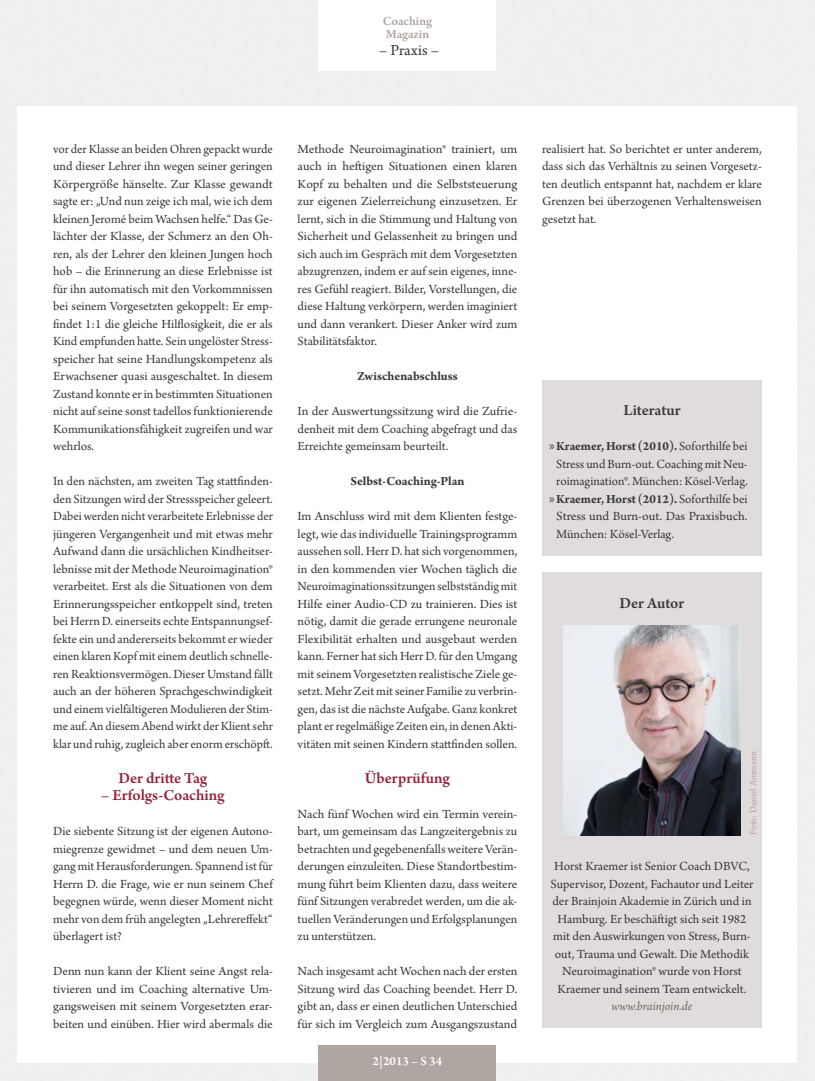
<style>
.page{position:relative;width:815px;height:1081px;background:#fff}
.page>*{position:absolute;margin:0;border:0;box-sizing:border-box;transform-origin:0 0}
.t1{font:600 16.25px "Arno Pro";color:#942341}
.t2{font:600 16.25px "Arno Pro";letter-spacing:-.005em;color:#3a3a39}
.t3{font:16.25px "Arno Pro";letter-spacing:.01em;color:#3a3a39}
.t4{font:13.12px/17.5px "Arno Pro";color:#3a3a39;text-align:justify}
.t5{font:700 13.12px "Arno Pro";letter-spacing:-.005em;color:#3a3a39}
.t6{font:italic 13.12px "Arno Pro";letter-spacing:-.005em;color:#766a66}
.t7{font:600 13.12px/13.1px "Arno Pro";letter-spacing:-.005em;color:#afa6a2}
.t8{font:600 13.12px "Arno Pro";color:#fff}
.t9{font:10px "Arno Pro";letter-spacing:-.005em;color:#afa6a2}
.s1{font-family:"Myriad Pro";font-weight:400}
.s2{font-weight:400}
</style>
<div class="page">
<div style="left:542px;top:573px;width:220px;height:455px;background:#e1dcdc"></div>
<img style="left:563px;top:625px;width:178px;height:210px">
<div style="left:542px;top:380px;width:220px;height:175px;background:#e1dcdc"></div>
<div style="left:319px;top:1045px;width:177px;height:36px;background:#afa6a2"></div>
<p class="t7" style="left:383px;top:15px;width:51px">Coaching<br>Magazin</p>
<p class="t3" style="left:379px;top:41px;width:61px">– Praxis –</p>
<p class="t4" style="left:53px;top:141px;width:221px">vor der Klasse an beiden Ohren gepackt wurde und dieser Lehrer ihn wegen seiner geringen Körpergröße hänselte. Zur Klasse gewandt sagte er: „Und nun zeige ich mal, wie ich dem kleinen Jeromé beim Wachsen helfe.“ Das Ge&shy;lächter der Klasse, der Schmerz an den Oh&shy;ren, als der Lehrer den kleinen Jungen hoch hob – die Erinnerung an diese Erlebnisse ist für ihn automatisch mit den Vorkommnissen bei seinem Vorgesetzten gekoppelt: Er emp&shy;findet 1:1 die gleiche Hilflosigkeit, die er als Kind empfunden hatte. Sein ungelöster Stress&shy;speicher hat seine Handlungskompetenz als Erwachsener quasi ausgeschaltet. In diesem Zustand konnte er in bestimmten Situationen nicht auf seine sonst tadellos funktionierende Kommunikationsfähigkeit zugreifen und war wehrlos.</p>
<p class="t4" style="left:53px;top:473px;width:221px">In den nächsten, am zweiten Tag stattfinden&shy;den Sitzungen wird der Stressspeicher geleert.<br>Dabei werden nicht verarbeitete Erlebnisse der jüngeren Vergangenheit und mit etwas mehr Aufwand dann die ursächlichen Kindheitser&shy;lebnisse mit der Methode Neuroimagination® verarbeitet. Erst als die Situationen von dem Erinnerungsspeicher entkoppelt sind, treten bei Herrn D. einerseits echte Entspannungsef&shy;fekte ein und andererseits bekommt er wieder einen klaren Kopf mit einem deutlich schnelle&shy;ren Reaktionsvermögen. Dieser Umstand fällt auch an der höheren Sprachgeschwindigkeit und einem vielfältigeren Modulieren der Stim&shy;me auf. An diesem Abend wirkt der Klient sehr klar und ruhig, zugleich aber enorm erschöpft.</p>
<p class="t1" style="left:119px;top:768px;width:90px">Der dritte Tag</p>
<p class="t1" style="left:101px;top:786px;width:125px">– Erfolgs-Coaching</p>
<p class="t4" style="left:53px;top:823px;width:221px">Die siebente Sitzung ist der eigenen Autono&shy;miegrenze gewidmet – und dem neuen Um&shy;gang mit Herausforderungen. Spannend ist für Herrn D. die Frage, wie er nun seinem Chef begegnen würde, wenn dieser Moment nicht mehr von dem früh angelegten „Lehrereffekt“ überlagert ist?</p>
<p class="t4" style="left:53px;top:963px;width:221px">Denn nun kann der Klient seine Angst rela&shy;tivieren und im Coaching alternative Um&shy;gangsweisen mit seinem Vorgesetzten erar&shy;beiten und einüben. Hier wird abermals die</p>
<p class="t4" style="left:298px;top:141px;width:221px">Methode Neuroimagination® trainiert, um auch in heftigen Situationen einen klaren Kopf zu behalten und die Selbststeuerung zur eigenen Zielerreichung einzusetzen. Er lernt, sich in die Stimmung und Haltung von Sicherheit und Gelassenheit zu bringen und sich auch im Gespräch mit dem Vorgesetzten abzugrenzen, indem er auf sein eigenes, inne&shy;res Gefühl reagiert. Bilder, Vorstellungen, die diese Haltung verkörpern, werden imaginiert und dann verankert. Dieser Anker wird zum Stabilitätsfaktor.</p>
<p class="t5" style="left:357px;top:369px;width:102px">Zwischenabschluss</p>
<p class="t4" style="left:298px;top:403px;width:221px">In der Auswertungssitzung wird die Zufrie&shy;denheit mit dem Coaching abgefragt und das Erreichte gemeinsam beurteilt.</p>
<p class="t5" style="left:350px;top:474px;width:116px">Selbst-Coaching-Plan</p>
<p class="t4" style="left:298px;top:508px;width:221px">Im Anschluss wird mit dem Klienten festge&shy;legt, wie das individuelle Trainingsprogramm aussehen soll. Herr D. hat sich vorgenommen, in den kommenden vier Wochen täglich die Neuroimaginationssitzungen selbstständig mit Hilfe einer Audio-CD zu trainieren. Dies ist nötig, damit die gerade errungene neuronale Flexibilität erhalten und ausgebaut werden kann. Ferner hat sich Herr D. für den Umgang mit seinem Vorgesetzten realistische Ziele ge&shy;setzt. Mehr Zeit mit seiner Familie zu verbrin&shy;gen, das ist die nächste Aufgabe. Ganz konkret plant er regelmäßige Zeiten ein, in denen Akti&shy;vitäten mit seinen Kindern stattfinden sollen.</p>
<p class="t1" style="left:365px;top:768px;width:87px">Überprüfung</p>
<p class="t4" style="left:298px;top:806px;width:221px">Nach fünf Wochen wird ein Termin verein&shy;bart, um gemeinsam das Langzeitergebnis zu betrachten und gegebenenfalls weitere Verän&shy;derungen einzuleiten. Diese Standortbestim&shy;mung führt beim Klienten dazu, dass weitere fünf Sitzungen verabredet werden, um die ak&shy;tuellen Veränderungen und Erfolgsplanungen zu unterstützen.</p>
<p class="t4" style="left:298px;top:963px;width:221px">Nach insgesamt acht Wochen nach der ersten Sitzung wird das Coaching beendet. Herr D. gibt an, dass er einen deutlichen Unterschied für sich im Vergleich zum Ausgangszustand</p>
<p class="t8" style="left:373px;top:1053px;width:71px">2|2013 – S 34</p>
<p class="t4" style="left:542px;top:141px;width:221px">realisiert hat. So berichtet er unter anderem, dass sich das Verhältnis zu seinen Vorgesetz&shy;ten deutlich entspannt hat, nachdem er klare Grenzen bei überzogenen Verhaltensweisen gesetzt hat.</p>
<p class="t2" style="left:623px;top:401px;width:59px">Literatur</p>
<p class="t5" style="left:549px;top:439px;width:200px"><span class="s1">»</span>Kraemer, Horst (2010). <span class="s2">Soforthilfe bei</span></p>
<p class="t4" style="left:556px;top:456px;width:193px">Stress und Burn-out. Coaching mit Neu-</p>
<p class="t4" style="left:556px;top:473px;width:193px">roimagination®. München: Kösel-Verlag.</p>
<p class="t5" style="left:549px;top:491px;width:200px"><span class="s1">»</span>Kraemer, Horst (2012). <span class="s2">Soforthilfe bei</span></p>
<p class="t4" style="left:556px;top:508px;width:193px">Stress und Burn-out. Das Praxisbuch.</p>
<p class="t4" style="left:556px;top:526px;width:119px">München: Kösel-Verlag.</p>
<p class="t2" style="left:620px;top:593px;width:66px">Der Autor</p>
<p class="t9" style="left:747px;top:835px;width:86px;rotate:-90deg">Foto: Daniel Ammann</p>
<p class="t4" style="left:550px;top:858px;width:204px;text-align:center">Horst Kraemer ist Senior Coach DBVC, Supervisor, Dozent, Fachautor und Leiter der Brainjoin Akademie in Zürich und in Hamburg. Er beschäftigt sich seit 1982 mit den Auswirkungen von Stress, Burn&shy;out, Trauma und Gewalt. Die Methodik Neuroimagination® wurde von Horst Kraemer und seinem Team entwickelt.</p>
<p class="t6" style="left:612px;top:999px;width:82px">www.brainjoin.de</p>
</div>
